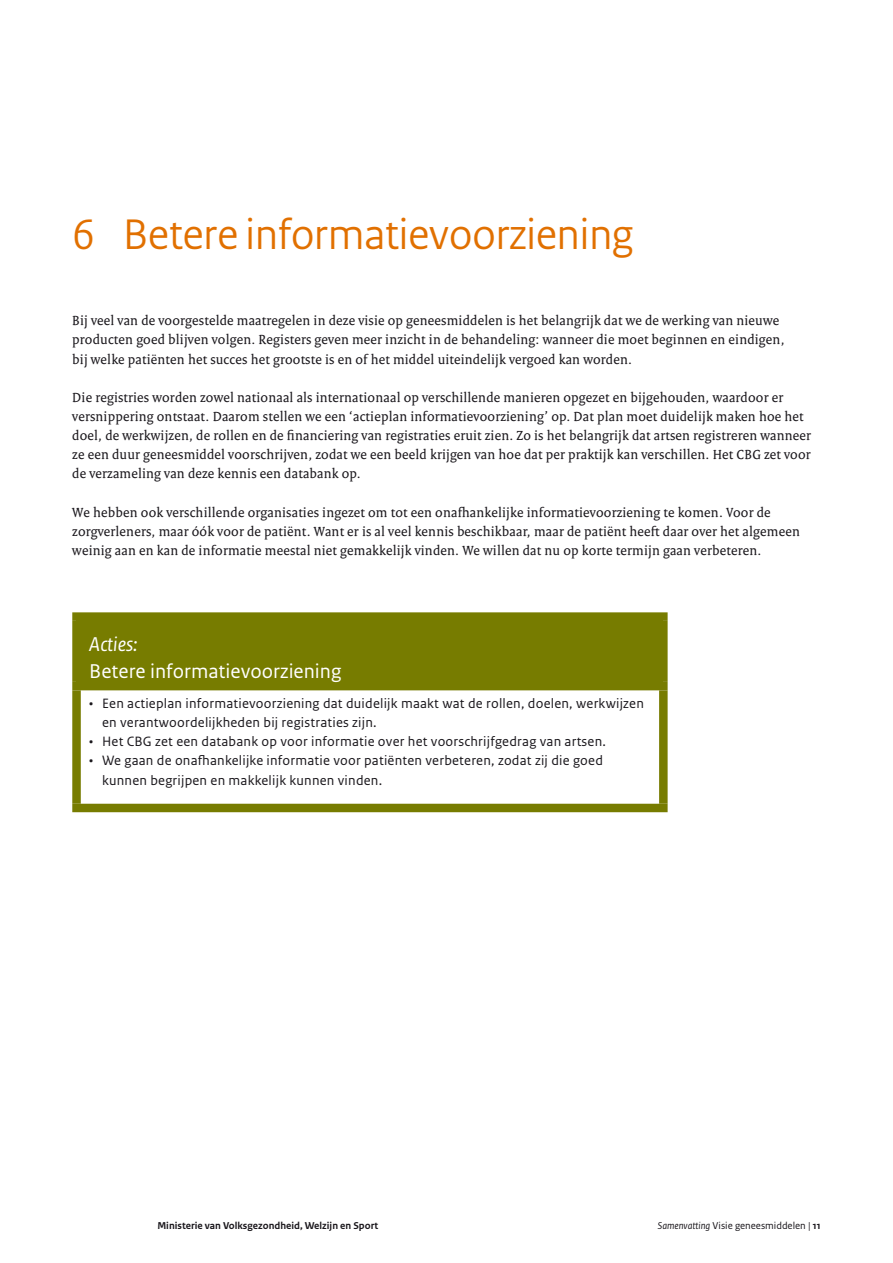
<style>
.page{position:relative;width:893px;height:1263px;background:#fff}
.page>*{position:absolute;margin:0;border:0;box-sizing:border-box;transform-origin:0 0}
.t1{font:45px "Rijksoverheid Sans Heading";color:#e17000}
.t2{font:21px "Rijksoverheid Sans Text";color:#fff}
.t3{font:italic 21px "Rijksoverheid Sans Text";color:#fff}
.t4{font:14.25px/19.2px "Rijksoverheid Serif";letter-spacing:.015em;color:#1a171c}
.t5{font:14.25px/19.2px "Rijksoverheid Sans Text";letter-spacing:.015em;color:#1a171c}
.t6{font:700 10.5px "Rijksoverheid Sans Text";color:#1a171c}
.t7{font:10.5px "Rijksoverheid Sans Text";color:#1a171c}
.s1{font-style:italic}
.s2{font-weight:700}
</style>
<div class="page">
<div style="left:77px;top:617px;width:586px;height:69px;background:#777c00"></div>
<div style="left:72px;top:612px;width:596px;height:9px;background:#777c00"></div>
<div style="left:72px;top:621px;width:9px;height:61px;background:#777c00"></div>
<div style="left:659px;top:621px;width:9px;height:61px;background:#777c00"></div>
<div style="left:72px;top:682px;width:596px;height:8px;background:#777c00"></div>
<div style="left:72px;top:690px;width:9px;height:114px;background:#777c00"></div>
<div style="left:659px;top:690px;width:9px;height:114px;background:#777c00"></div>
<div style="left:72px;top:804px;width:596px;height:8px;background:#777c00"></div>
<h1 class="t1" style="left:72px;top:208px;width:562px">6 Betere informatievoorziening</h1>
<p class="t4" style="left:72px;top:311px;width:714px">Bij veel van de voorgestelde maatregelen in deze visie op geneesmiddelen is het belangrijk dat we de werking van nieuwe producten goed blijven volgen. Registers geven meer inzicht in de behandeling: wanneer die moet beginnen en eindigen, bij welke patiënten het succes het grootste is en of het middel uiteindelijk vergoed kan worden.</p>
<p class="t4" style="left:72px;top:388px;width:740px">Die registries worden zowel nationaal als internationaal op verschillende manieren opgezet en bijgehouden, waardoor er versnippering ontstaat. Daarom stellen we een ‘actieplan informatievoorziening’ op. Dat plan moet duidelijk maken hoe het doel, de werkwijzen, de rollen en de financiering van registraties eruit zien. Zo is het belangrijk dat artsen registreren wanneer ze een duur geneesmiddel voorschrijven, zodat we een beeld krijgen van hoe dat per praktijk kan verschillen. Het CBG zet voor de verzameling van deze kennis een databank op.</p>
<p class="t4" style="left:72px;top:502px;width:729px">We hebben ook verschillende organisaties ingezet om tot een onafhankelijke informatievoorziening te komen. Voor de zorgverleners, maar óók voor de patiënt. Want er is al veel kennis beschikbaar, maar de patiënt heeft daar over het algemeen weinig aan en kan de informatie meestal niet gemakkelijk vinden. We willen dat nu op korte termijn gaan verbeteren.</p>
<h2 class="t3" style="left:89px;top:632px;width:50px">Acties:</h2>
<h2 class="t2" style="left:89px;top:659px;width:254px">Betere informatievoorziening</h2>
<p class="t5" style="left:102px;top:694px;width:543px;text-indent:-13px">• Een actieplan informatievoorziening dat duidelijk maakt wat de rollen, doelen, werkwijzen en verantwoordelijkheden bij registraties zijn.</p>
<p class="t5" style="left:89px;top:732px;width:518px">• Het CBG zet een databank op voor informatie over het voorschrijfgedrag van artsen.</p>
<p class="t5" style="left:102px;top:751px;width:502px;text-indent:-13px">• We gaan de onafhankelijke informatie voor patiënten verbeteren, zodat zij die goed kunnen begrijpen en makkelijk kunnen vinden.</p>
<p class="t6" style="left:157px;top:1219px;width:222px">Ministerie van Volksgezondheid, Welzijn en Sport</p>
<p class="t7" style="left:658px;top:1219px;width:164px"><span class="s1">Samenvatting</span> Visie geneesmiddelen | <span class="s2">11</span></p>
</div>
